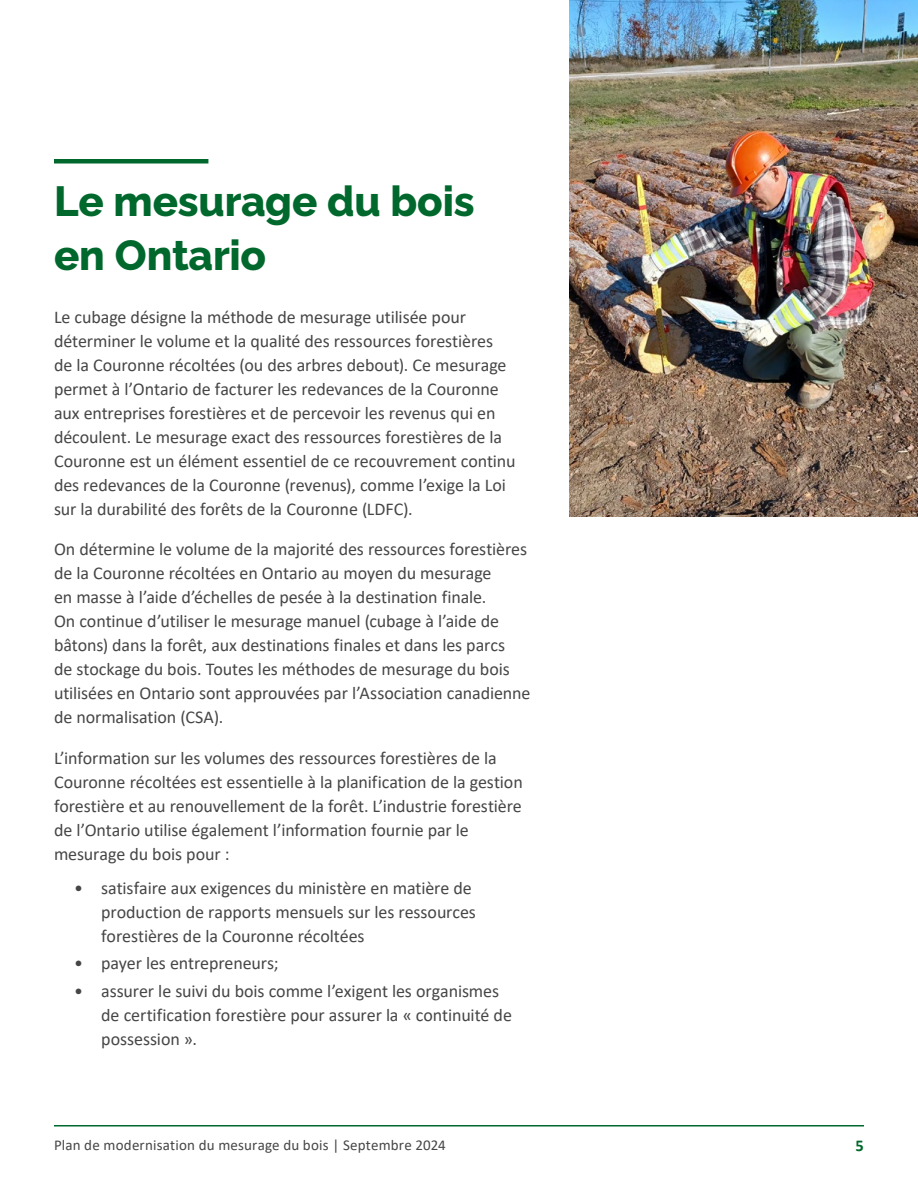
<style>
.page{position:relative;width:918px;height:1188px;background:#fff}
.page>*{position:absolute;margin:0;border:0;box-sizing:border-box;transform-origin:0 0}
.t1{font:800 42px/54px "Raleway";letter-spacing:-.005em;color:#00682c}
.t2{font:18px/24px "Calibri";letter-spacing:-.005em;color:#464646}
.t3{font:700 16.5px "Calibri";color:#00682c}
.t4{font:15px "Calibri";letter-spacing:.01em;color:#464646}
</style>
<div class="page">
<hr style="left:54px;top:1125px;width:810px;height:1px;background:#00682c">
<div style="left:54px;top:159px;width:154px;height:5px;background:#00682c"></div>
<img style="left:570px;top:0;width:348px;height:516px">
<h1 class="t1" style="left:54px;top:170px;width:422px">Le mesurage du bois en Ontario</h1>
<p class="t2" style="left:54px;top:304px;width:463px">Le cubage désigne la méthode de mesurage utilisée pour déterminer le volume et la qualité des ressources forestières de la Couronne récoltées (ou des arbres debout). Ce mesurage permet à l’Ontario de facturer les redevances de la Couronne aux entreprises forestières et de percevoir les revenus qui en découlent. Le mesurage exact des ressources forestières de la Couronne est un élément essentiel de ce recouvrement continu des redevances de la Couronne (revenus), comme l’exige la Loi sur la durabilité des forêts de la Couronne (LDFC).</p>
<p class="t2" style="left:54px;top:537px;width:478px">On détermine le volume de la majorité des ressources forestières de la Couronne récoltées en Ontario au moyen du mesurage<br>en masse à l’aide d’échelles de pesée à la destination finale.<br>On continue d’utiliser le mesurage manuel (cubage à l’aide de bâtons) dans la forêt, aux destinations finales et dans les parcs<br>de stockage du bois. Toutes les méthodes de mesurage du bois utilisées en Ontario sont approuvées par l’Association canadienne de normalisation (CSA).</p>
<p class="t2" style="left:54px;top:746px;width:470px">L’information sur les volumes des ressources forestières de la Couronne récoltées est essentielle à la planification de la gestion forestière et au renouvellement de la forêt. L’industrie forestière de l’Ontario utilise également l’information fournie par le mesurage du bois pour :</p>
<p class="t2" style="left:101px;top:876px;width:376px;text-indent:-27px">• satisfaire aux exigences du ministère en matière de production de rapports mensuels sur les ressources forestières de la Couronne récoltées</p>
<p class="t2" style="left:74px;top:951px;width:206px">• payer les entrepreneurs;</p>
<p class="t2" style="left:101px;top:978px;width:412px;text-indent:-27px">• assurer le suivi du bois comme l’exigent les organismes de certification forestière pour assurer la « continuité de possession ».</p>
<p class="t4" style="left:54px;top:1135px;width:393px">Plan de modernisation du mesurage du bois | Septembre 2024</p>
<p class="t3" style="left:856px;top:1134px;width:10px">5</p>
</div>
